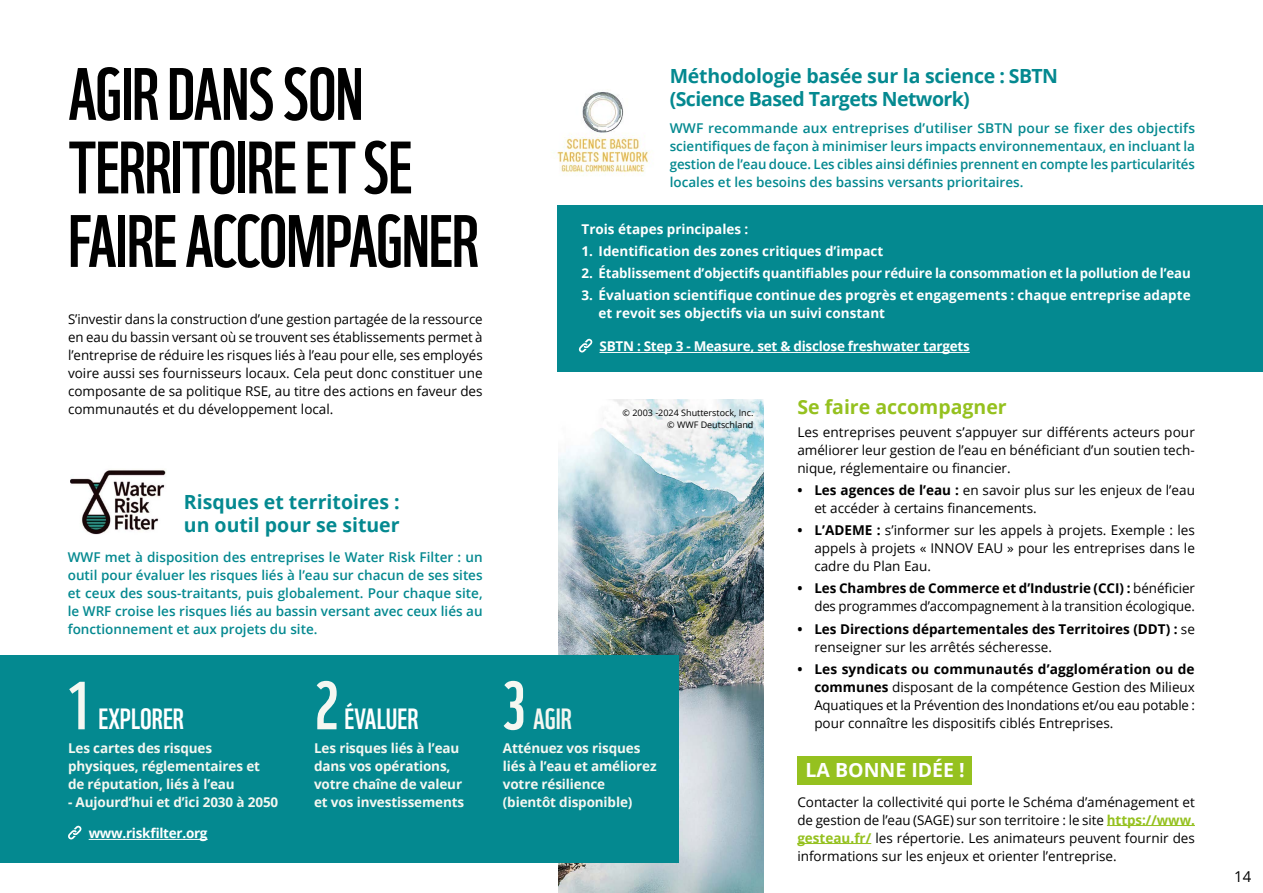
<style>
.page{position:relative;width:1263px;height:893px;background:#fff}
.page>*{position:absolute;margin:0;border:0;box-sizing:border-box;transform-origin:0 0}
.t1{font:72px/73.5px "WWF";letter-spacing:-.02em;color:#000}
.t2{font:66px "WWF";color:#f5f7f1}
.t3{font:28.5px "WWF";color:#fff}
.t4{font:28.5px "WWF";color:#f5f7f1}
.t5{font:700 19.5px/22.5px "Open Sans";letter-spacing:-.03em;color:#048990}
.t6{font:700 19.5px/22.5px "Open Sans";letter-spacing:-.01em;color:#048990}
.t7{font:700 19.5px "Open Sans";color:#95c11f}
.t8{font:700 19.5px "Open Sans";color:#fff}
.t9{font:15px "Open Sans";color:#000}
.t10{font:13.5px/18px "Open Sans";color:#000;text-align:justify}
.t11{font:600 13.5px/18px "Open Sans";color:#048990;text-align:justify}
.t12{font:700 13.5px/18px "Open Sans";color:#fff}
.t13{font:700 13.5px/18px "Open Sans";letter-spacing:-.01em;color:#f5f7f1}
.t14{font:700 13.5px/18px "Open Sans";color:#000}
.t15{font:700 13.5px "Open Sans";letter-spacing:-.02em;color:#fff}
.t16{font:9px/12px "Open Sans";color:#000;text-align:right}
.s1{font-weight:700}
.s2{font-weight:400}
.s3{font-weight:700;color:#95c11f}
</style>
<div class="page">
<img style="left:70px;top:470px;width:96px;height:65px">
<img style="left:558px;top:399px;width:205px;height:494px">
<div style="left:0;top:655px;width:678px;height:208px;background:#048990"></div>
<div style="left:557px;top:205px;width:706px;height:167px;background:#048990"></div>
<hr style="left:89px;top:839px;width:119px;height:1px;background:#fff">
<svg style="left:68px;top:826px;width:13px;height:13px"></svg>
<hr style="left:599px;top:352px;width:371px;height:1px;background:#fff">
<svg style="left:579px;top:339px;width:13px;height:14px"></svg>
<hr style="left:1107px;top:825px;width:88px;height:1px;background:#95c11f">
<hr style="left:797px;top:843px;width:74px;height:1px;background:#95c11f">
<div style="left:797px;top:756px;width:174px;height:28px;background:#95c11f"></div>
<img style="left:557px;top:92px;width:93px;height:84px">
<h1 class="t1" style="left:68px;top:54px;width:413px">AGIR DANS SON<br>TERRITOIRE ET SE<br>FAIRE ACCOMPAGNER</h1>
<p class="t10" style="left:68px;top:309px;width:416px">S’investir dans la construction d’une gestion partagée de la ressource en eau du bassin versant où se trouvent ses établissements permet à l’entreprise de réduire les risques liés à l’eau pour elle, ses employés voire aussi ses fournisseurs locaux. Cela peut donc constituer une composante de sa politique RSE, au titre des actions en faveur des communautés et du développement local.</p>
<h3 class="t6" style="left:184px;top:490px;width:217px">Risques et territoires : un outil pour se situer</h3>
<p class="t11" style="left:68px;top:547px;width:416px">WWF met à disposition des entreprises le Water Risk Filter : un outil pour évaluer les risques liés à l’eau sur chacun de ses sites et ceux des sous-traitants, puis globalement. Pour chaque site, le WRF croise les risques liés au bassin versant avec ceux liés au fonctionnement et aux projets du site.</p>
<h2 class="t2" style="left:68px;top:661px;width:24px">1</h2>
<h3 class="t3" style="left:98px;top:700px;width:87px">EXPLORER</h3>
<h2 class="t2" style="left:314px;top:661px;width:26px">2</h2>
<h3 class="t3" style="left:344px;top:700px;width:76px">ÉVALUER</h3>
<h3 class="t5" style="left:670px;top:65px;width:390px">Méthodologie basée sur la science : SBTN (Science Based Targets Network)</h3>
<p class="t11" style="left:670px;top:119px;width:527px">WWF recommande aux entreprises d’utiliser SBTN pour se fixer des objectifs scientifiques de façon à minimiser leurs impacts environnementaux, en incluant la gestion de l’eau douce. Les cibles ainsi définies prennent en compte les particularités locales et les besoins des bassins versants prioritaires.</p>
<p class="t12" style="left:581px;top:219px;width:168px">Trois étapes principales :</p>
<p class="t12" style="left:581px;top:242px;width:303px">1. Identification des zones critiques d’impact</p>
<p class="t12" style="left:581px;top:264px;width:611px">2. Établissement d’objectifs quantifiables pour réduire la consommation et la pollution de l’eau</p>
<p class="t12" style="left:598px;top:286px;width:594px;text-indent:-17px">3. Évaluation scientifique continue des progrès et engagements : chaque entreprise adapte et revoit ses objectifs via un suivi constant</p>
<p class="t15" style="left:599px;top:337px;width:372px">SBTN : Step 3 - Measure, set &amp; disclose freshwater targets</p>
<h2 class="t2" style="left:503px;top:661px;width:24px">3</h2>
<h3 class="t4" style="left:533px;top:700px;width:40px">AGIR</h3>
<p class="t16" style="left:623px;top:407px;width:132px">© 2003 -2024 Shutterstock, Inc. © WWF Deutschland</p>
<h3 class="t7" style="left:797px;top:393px;width:211px">Se faire accompagner</h3>
<p class="t10" style="left:797px;top:422px;width:399px">Les entreprises peuvent s’appuyer sur différents acteurs pour améliorer leur gestion de l’eau en bénéficiant d’un soutien tech&shy;nique, réglementaire ou financier.</p>
<p class="t10" style="left:814px;top:481px;width:382px;text-indent:-17px"><span class="s1">• Les agences de l’eau :</span> en savoir plus sur les enjeux de l’eau et accéder à certains financements.</p>
<p class="t10" style="left:814px;top:521px;width:382px;text-indent:-17px"><span class="s1">• L’ADEME :</span> s’informer sur les appels à projets. Exemple : les appels à projets « INNOV EAU » pour les entreprises dans le cadre du Plan Eau.</p>
<p class="t10" style="left:797px;top:579px;width:399px;text-align:right"><span class="s1">• Les Chambres de Commerce et d’Industrie (CCI) :</span> bénéficier des programmes d’accompagnement à la transition écologique.</p>
<p class="t14" style="left:814px;top:619px;width:382px;text-indent:-17px">• Les Directions départementales des Territoires (DDT) : <span class="s2">se renseigner sur les arrêtés sécheresse.</span></p>
<p class="t10" style="left:814px;top:660px;width:382px;text-indent:-17px"><span class="s1">• Les syndicats ou communautés d’agglomération ou de communes</span> disposant de la compétence Gestion des Milieux Aquatiques et la Prévention des Inondations et/ou eau potable : pour connaître les dispositifs ciblés Entreprises.</p>
<p class="t13" style="left:68px;top:739px;width:194px">Les cartes des risques physiques, réglementaires et de réputation, liés à l’eau</p>
<p class="t13" style="left:68px;top:793px;width:212px">- Aujourd’hui et d’ici 2030 à 2050</p>
<p class="t15" style="left:89px;top:824px;width:120px">www.riskfilter.org</p>
<p class="t13" style="left:314px;top:739px;width:152px">Les risques liés à l’eau dans vos opérations, votre chaîne de valeur et vos investissements</p>
<p class="t13" style="left:503px;top:739px;width:155px">Atténuez vos risques liés à l’eau et améliorez votre résilience (bientôt disponible)</p>
<h3 class="t8" style="left:805px;top:756px;width:161px">LA BONNE IDÉE !</h3>
<p class="t10" style="left:797px;top:792px;width:399px">Contacter la collectivité qui porte le Schéma d’aménagement et de gestion de l’eau (SAGE) sur son territoire : le site <span class="s3">https://www. gesteau.fr/</span> les répertorie. Les animateurs peuvent fournir des informations sur les enjeux et orienter l’entreprise.</p>
<p class="t9" style="left:1234px;top:866px;width:19px">14</p>
</div>
